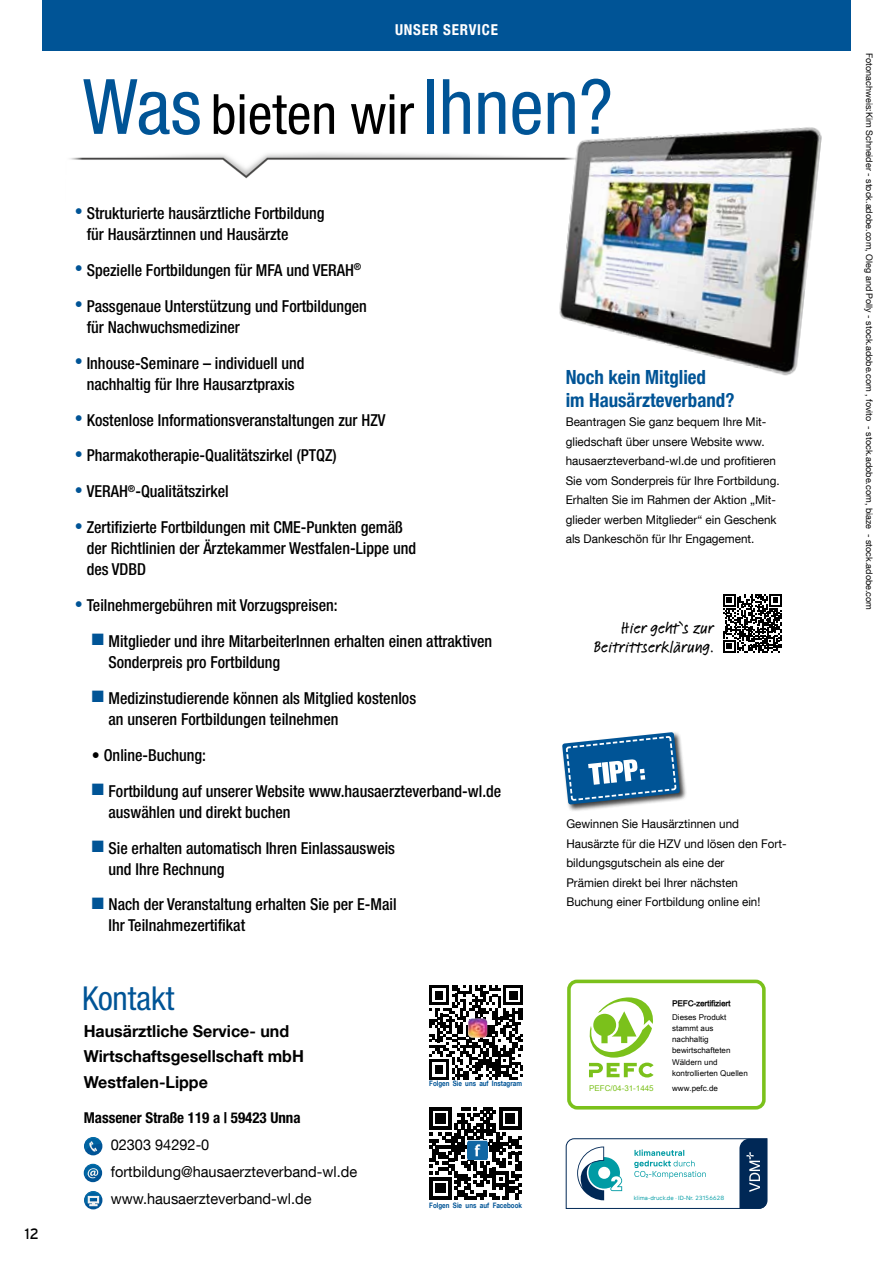
<style>
.page{position:relative;width:893px;height:1263px;background:#fff}
.page>*{position:absolute;margin:0;border:0;box-sizing:border-box;transform-origin:0 0}
.t1{font:condensed 76.5px "Helvetica Neue";color:#005496}
.t2{font:condensed 33px "Helvetica Neue";color:#005496}
.t3{font:700 condensed 19.5px/22.5px "Helvetica Neue LT Com";color:#005496}
.t4{font:500 condensed 16.5px/21px "Helvetica Neue";color:#000}
.t5{font:700 16.5px/25.5px "Helvetica Neue LT Com";color:#000}
.t6{font:500 16.5px/19.5px "Linotype Feltpen";color:#000;text-align:right}
.t7{font:15px/27px "Helvetica Neue LT Com";color:#000}
.t8{font:700 condensed 15px "Helvetica Neue";color:#000}
.t9{font:700 condensed 15px "Helvetica Neue LT Com";letter-spacing:.05em;color:#fff}
.t10{font:15px "Interstate";color:#000;scale:.96 1}
.t11{font:12px/19.5px "Helvetica Neue LT Com";color:#000}
.t12{font:9px "Helvetica Neue LT Com";color:#000}
.t13{font:7.95px/11.2px "Arial Unicode MS";color:#000}
.t14{font:7.95px "Cairo Font 1 0";color:#000}
.t15{font:7.95px "Arial Unicode MS";color:#7bc11b}
.t16{font:700 7.5px "Helvetica Neue LT Com";color:#005496;scale:.83 1}
.t17{font:6px "TT Interphases Pro";letter-spacing:.01em;color:#009ba4}
.s1{font-size:55.5px;color:#000}
.s2{color:#005496}
.s3{font-family:"Mark Pro"}
</style>
<div class="page">
<img style="left:70px;top:153px;width:482px;height:26px">
<svg style="left:84px;top:1137px;width:18px;height:18px"></svg>
<img style="left:85px;top:1138px;width:16px;height:8px">
<svg style="left:89px;top:1137px;width:8px;height:15px"></svg>
<svg style="left:84px;top:1164px;width:18px;height:18px"></svg>
<img style="left:84px;top:1173px;width:17px;height:4px">
<img style="left:84px;top:1165px;width:17px;height:8px">
<svg style="left:88px;top:1164px;width:10px;height:14px"></svg>
<svg style="left:84px;top:1191px;width:18px;height:18px"></svg>
<img style="left:85px;top:1200px;width:16px;height:4px">
<img style="left:85px;top:1192px;width:16px;height:8px">
<svg style="left:88px;top:1191px;width:11px;height:15px"></svg>
<svg style="left:429px;top:1107px;width:92px;height:92px"></svg>
<img style="left:468px;top:1140px;width:19px;height:19px">
<svg style="left:429px;top:985px;width:94px;height:94px"></svg>
<img style="left:468px;top:1018px;width:19px;height:20px">
<svg style="left:566px;top:1138px;width:201px;height:71px"></svg>
<div style="left:567px;top:980px;width:199px;height:129px;border:4px solid #7bc11b;border-radius:8px"></div>
<svg style="left:589px;top:997px;width:65px;height:80px"></svg>
<div style="left:43px;top:0;width:808px;height:50px;background:#005496"></div>
<div style="left:561px;top:731px;width:126px;height:81px;background:#000;opacity:.75"></div>
<svg style="left:562px;top:732px;width:118px;height:72px"></svg>
<img style="left:552px;top:127px;width:270px;height:249px">
<div style="left:559px;top:363px;width:227px;height:190px;background:#fff"></div>
<svg style="left:723px;top:594px;width:59px;height:59px"></svg>
<p class="t10" style="left:25px;top:1226px;width:16px">12</p>
<p class="t9" style="left:395px;top:21px;width:104px">UNSER SERVICE</p>
<h1 class="t1" style="left:83px;top:63px;width:532px">Was <span class="s1">bieten wir</span> Ihnen?</h1>
<p class="t4" style="left:87px;top:202px;width:239px;text-indent:-12px"><span class="s2">•</span> Strukturierte hausärztliche Fortbildung für Hausärztinnen und Hausärzte</p>
<p class="t4" style="left:75px;top:259px;width:288px"><span class="s2">•</span> Spezielle Fortbildungen für MFA und VERAH<sup>®</sup></p>
<p class="t4" style="left:87px;top:295px;width:282px;text-indent:-12px"><span class="s2">•</span> Passgenaue Unterstützung und Fortbildungen für Nachwuchsmediziner</p>
<p class="t4" style="left:75px;top:352px;width:231px;text-align:center"><span class="s2">•</span> Inhouse-Seminare – individuell und nachhaltig für Ihre Hausarztpraxis</p>
<p class="t4" style="left:75px;top:409px;width:312px"><span class="s2">•</span> Kostenlose Informationsveranstaltungen zur HZV</p>
<p class="t4" style="left:75px;top:445px;width:263px"><span class="s2">•</span> Pharmakotherapie-Qualitätszirkel (PTQZ)</p>
<p class="t4" style="left:75px;top:481px;width:155px"><span class="s2">•</span> VERAH<sup>®</sup>-Qualitätszirkel</p>
<p class="t4" style="left:87px;top:517px;width:331px;text-indent:-12px"><span class="s2">•</span> Zertifizierte Fortbildungen mit CME-Punkten gemäß der Richtlinien der Ärztekammer Westfalen-Lippe und des VDBD</p>
<p class="t4" style="left:75px;top:594px;width:264px"><span class="s2">•</span> Teilnehmergebühren mit Vorzugspreisen:</p>
<p class="t4" style="left:109px;top:630px;width:385px;text-indent:-17px"><span class="s2">■</span> Mitglieder und ihre MitarbeiterInnen erhalten einen attraktiven<br>Sonderpreis pro Fortbildung</p>
<p class="t4" style="left:109px;top:687px;width:309px;text-indent:-17px"><span class="s2">■</span> Medizinstudierende können als Mitglied kostenlos an unseren Fortbildungen teilnehmen</p>
<p class="t4" style="left:92px;top:744px;width:116px">• Online-Buchung:</p>
<p class="t4" style="left:109px;top:780px;width:394px;text-indent:-17px"><span class="s2">■</span> Fortbildung auf unserer Website www.hausaerzteverband-wl.de auswählen und direkt buchen</p>
<p class="t4" style="left:109px;top:837px;width:288px;text-indent:-17px"><span class="s2">■</span> Sie erhalten automatisch Ihren Einlassausweis und Ihre Rechnung</p>
<p class="t4" style="left:109px;top:894px;width:290px;text-indent:-17px"><span class="s2">■</span> Nach der Veranstaltung erhalten Sie per E-Mail<br>Ihr Teilnahmezertifikat</p>
<h2 class="t2" style="left:82px;top:980px;width:94px">Kontakt</h2>
<p class="t5" style="left:84px;top:1018px;width:222px">Hausärztliche Service- und<br>Wirtschaftsgesellschaft mbH<br>Westfalen-Lippe</p>
<p class="t8" style="left:84px;top:1109px;width:218px">Massener Straße 119 a | 59423 Unna</p>
<p class="t7" style="left:111px;top:1131px;width:248px">02303 94292-0 fortbildung@hausaerzteverband-wl.de www.hausaerzteverband-wl.de</p>
<p class="t16" style="left:429px;top:1079px;width:113px">Folgen Sie uns auf Instagram</p>
<p class="t16" style="left:429px;top:1200px;width:113px">Folgen Sie uns auf Facebook</p>
<p class="t3" style="left:566px;top:366px;width:170px">Noch kein Mitglied<br>im Hausärzteverband?</p>
<p class="t11" style="left:566px;top:412px;width:215px">Beantragen Sie ganz bequem Ihre Mit&shy;gliedschaft über unsere Website www. hausaerzteverband-wl.de und profitieren Sie vom Sonderpreis für Ihre Fortbildung.<br>Erhalten Sie im Rahmen der Aktion „Mit&shy;glieder werben Mitglieder“ ein Geschenk als Dankeschön für Ihr Engagement.</p>
<p class="t6" style="left:594px;top:617px;width:121px">Hier geht‘s zur<br>Beitrittserklärung.</p>
<p class="t11" style="left:566px;top:814px;width:222px">Gewinnen Sie Hausärztinnen und Hausärzte für die HZV und lösen den Fort&shy;bildungsgutschein als eine der<br>Prämien direkt bei Ihrer nächsten Buchung einer Fortbildung online ein!</p>
<p class="t15" style="left:589px;top:1083px;width:66px">PEFC/04-31-1445</p>
<p class="t14" style="left:672px;top:998px;width:60px">PEFC-zertifiziert</p>
<p class="t13" style="left:672px;top:1011px;width:77px">Dieses Produkt stammt aus nachhaltig bewirtschafteten<br>Wäldern und kontrollierten Quellen</p>
<p class="t13" style="left:672px;top:1083px;width:47px">www.pefc.de</p>
<p class="t17" style="left:634px;top:1194px;width:92px">klima-druck.de · ID-Nr. <span class="s3">23156628</span></p>
<p class="t12" style="left:875px;top:53px;width:558px;rotate:90deg">Fotonachweis:Kim Schneider - stock.adobe.com, Oleg and Polly - stock.adobe.com , fovito - stock.adobe.com, biaze - stock.adobe.com</p>
</div>
